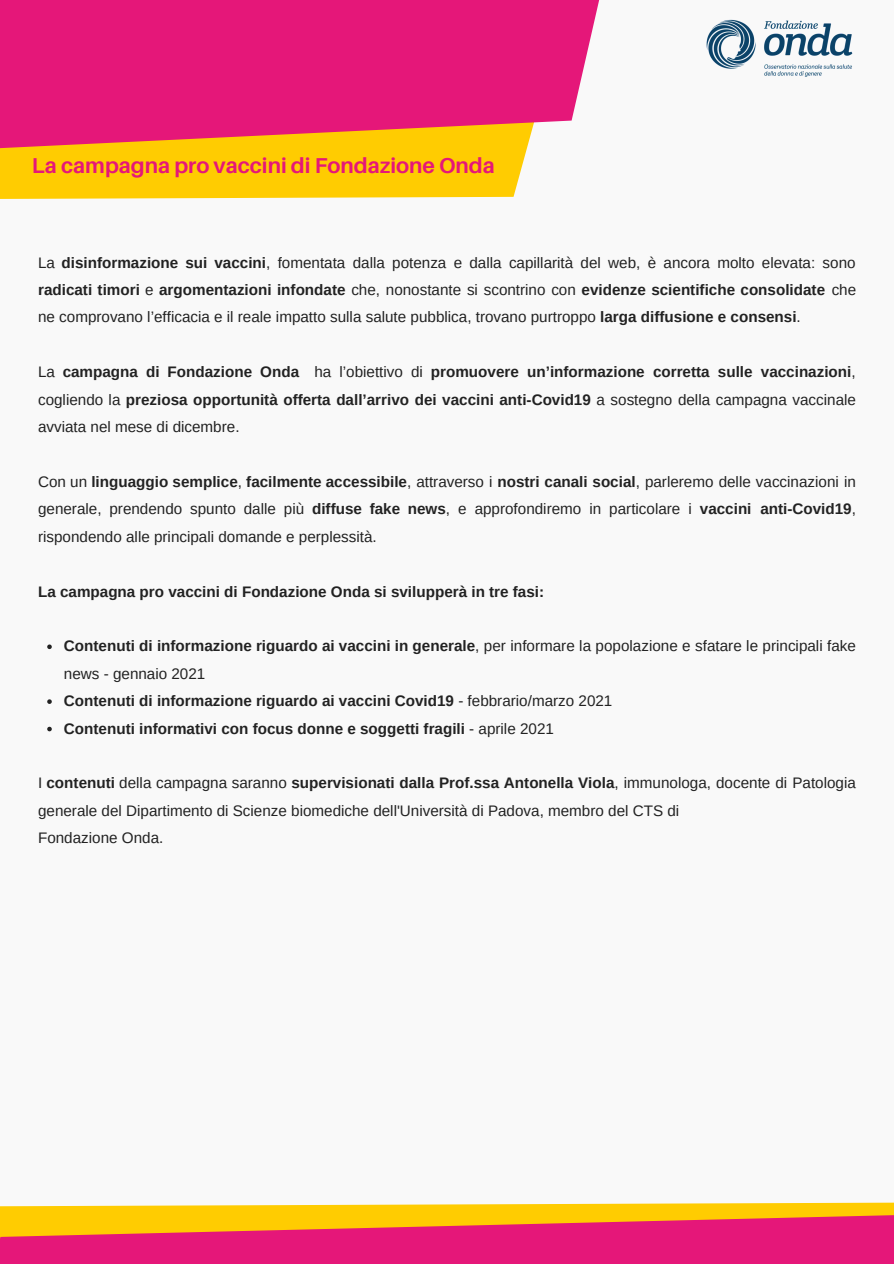
<style>
.page{position:relative;width:894px;height:1264px;background:#fff}
.page>*{position:absolute;margin:0;border:0;box-sizing:border-box;transform-origin:0 0}
.t1{font:700 21.45px "Aileron";color:#e51779}
.t2{font:15.15px/27.5px "Arimo";color:#222}
.t3{font:700 15.15px/27.5px "Arimo";color:#222;text-align:justify}
.s1{font-weight:700}
.s2{font-weight:400}
</style>
<div class="page">
<div style="left:0;top:0;width:893px;height:1263px;background:#f9f9f9"></div>
<svg style="left:0;top:0;width:600px;height:199px;fill:#e51779"></svg>
<svg style="left:0;top:1202px;width:893px;height:61px;fill:#e51779"></svg>
<svg style="left:47px;top:644px;width:5px;height:5px"></svg>
<svg style="left:47px;top:699px;width:5px;height:5px"></svg>
<svg style="left:47px;top:726px;width:5px;height:5px"></svg>
<img style="left:706px;top:19px;width:147px;height:58px">
<p class="t1" style="left:32px;top:152px;width:464px">La campagna pro vaccini di Fondazione Onda</p>
<p class="t2" style="left:38px;top:248px;width:819px;text-align:justify">La <span class="s1">disinformazione sui vaccini</span>, fomentata dalla potenza e dalla capillarità del web, è ancora molto elevata: sono <span class="s1">radicati timori</span> e <span class="s1">argomentazioni infondate</span> che, nonostante si scontrino con <span class="s1">evidenze scientifiche consolidate</span> che ne comprovano l’efficacia e il reale impatto sulla salute pubblica, trovano purtroppo <span class="s1">larga diffusione e consensi</span>.</p>
<p class="t3" style="left:38px;top:358px;width:819px"><span class="s2">La</span> campagna di Fondazione Onda <span class="s2">ha l’obiettivo di</span> promuovere un’informazione corretta sulle vaccinazioni<span class="s2">, cogliendo la</span> preziosa opportunità offerta dall’arrivo dei vaccini anti-Covid19 <span class="s2">a sostegno della campagna vaccinale avviata nel mese di dicembre.</span></p>
<p class="t2" style="left:38px;top:468px;width:819px;text-align:justify">Con un <span class="s1">linguaggio semplice</span>, <span class="s1">facilmente accessibile</span>, attraverso i <span class="s1">nostri canali social</span>, parleremo delle vaccinazioni in generale, prendendo spunto dalle più <span class="s1">diffuse fake news</span>, e approfondiremo in particolare i <span class="s1">vaccini anti-Covid19</span>, rispondendo alle principali domande e perplessità.</p>
<p class="t3" style="left:38px;top:577px;width:507px">La campagna pro vaccini di Fondazione Onda si svilupperà in tre fasi:</p>
<p class="t2" style="left:64px;top:632px;width:793px"><span class="s1">Contenuti di informazione riguardo ai vaccini in generale</span>, per informare la popolazione e sfatare le principali fake news - gennaio 2021</p>
<p class="t3" style="left:64px;top:687px;width:549px">Contenuti di informazione riguardo ai vaccini Covid19 <span class="s2">- febbrario/marzo 2021</span></p>
<p class="t3" style="left:64px;top:714px;width:491px">Contenuti informativi con focus donne e soggetti fragili <span class="s2">- aprile 2021</span></p>
<p class="t2" style="left:38px;top:769px;width:819px">I <span class="s1">contenuti</span> della campagna saranno <span class="s1">supervisionati dalla Prof.ssa Antonella Viola</span>, immunologa, docente di Patologia generale del Dipartimento di Scienze biomediche dell'Università di Padova, membro del CTS di</p>
<p class="t2" style="left:38px;top:824px;width:127px">Fondazione Onda.</p>
</div>
